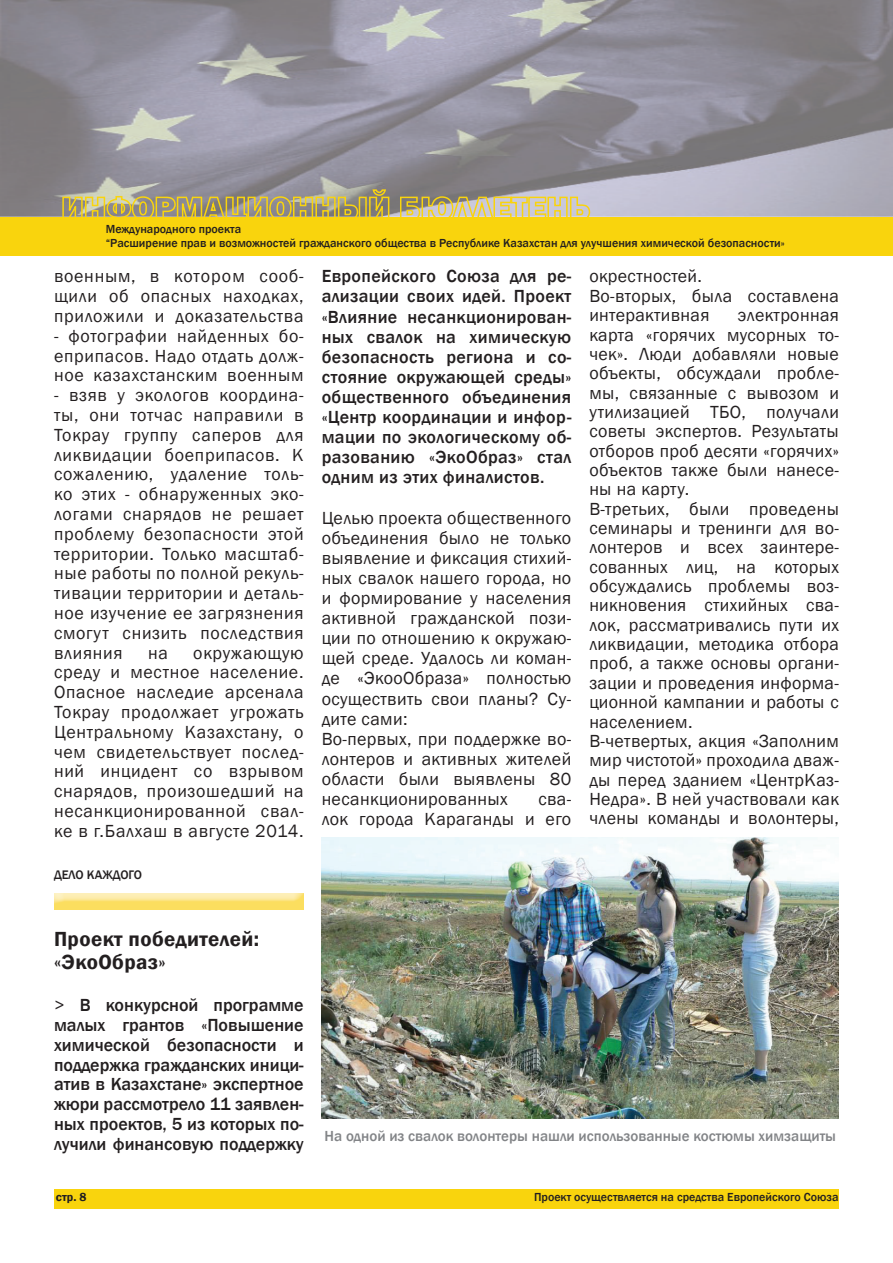
<style>
.page{position:relative;width:893px;height:1263px;background:#fff}
.page>*{position:absolute;margin:0;border:0;box-sizing:border-box;transform-origin:0 0}
.t1{font:600 21px/22.5px "Franklin Gothic";letter-spacing:.02em;color:#231f20}
.t2{font:18px/19.4px "Franklin Gothic";letter-spacing:.02em;color:#231f20;text-align:justify}
.t3{font:500 18px/20.1px "Franklin Gothic";letter-spacing:.01em;color:#231f20;text-align:justify}
.t4{font:500 15px "Franklin Gothic";color:#828487}
.t5{font:500 12.75px "Franklin Gothic";color:#231f20}
.t6{font:500 12px/14.4px "Franklin Gothic";color:#231f20}
.t7{font:600 12px "Franklin Gothic";color:#231f20}
.s1{font-weight:400}
</style>
<div class="page">
<div style="left:54px;top:1189px;width:785px;height:20px;background:#f9d40d"></div>
<img style="left:0;top:0;width:893px;height:217px">
<div style="left:0;top:217px;width:893px;height:38px;background:#f9d40d"></div>
<svg style="left:62px;top:189px;width:328px;height:28px;background:#aba176"></svg>
<svg style="left:399px;top:196px;width:192px;height:21px;background:#ccc091"></svg>
<img style="left:322px;top:838px;width:517px;height:281px">
<img style="left:54px;top:893px;width:250px;height:16px">
<p class="t6" style="left:106px;top:222px;width:680px">Международного проекта<br>“Расширение прав и возможностей гражданского общества в Республике Казахстан для улучшения химической безопасности»</p>
<p class="t2" style="left:54px;top:267px;width:251px;line-height:19.8px">военным, в котором сооб&shy;щили об опасных находках, приложили и доказательства</p>
<p class="t2" style="left:54px;top:326px;width:251px;line-height:19.8px">- фотографии найденных бо&shy;еприпасов. Надо отдать долж&shy;ное казахстанским военным</p>
<p class="t2" style="left:54px;top:386px;width:251px;line-height:19.8px">- взяв у экологов координа&shy;ты, они тотчас направили в Токрау группу саперов для ликвидации боеприпасов. К сожалению, удаление толь&shy;ко этих - обнаруженных эко&shy;логами снарядов не решает проблему безопасности этой территории. Только масштаб&shy;ные работы по полной рекуль&shy;тивации территории и деталь&shy;ное изучение ее загрязнения смогут снизить последствия влияния</p>
<p class="t3" style="left:322px;top:266px;width:251px">Европейского Союза для ре&shy;ализации своих идей. Проект «Влияние несанкционирован&shy;ных свалок на химическую безопасность региона и со&shy;стояние окружающей среды» общественного объединения «Центр координации и инфор&shy;мации по экологическому об&shy;разованию «ЭкоОбраз» стал одним из этих финалистов.</p>
<p class="t2" style="left:322px;top:508px;width:251px;line-height:20.1px;text-align:left">Целью проекта общественного объединения было не только выявление и фиксация стихий&shy;ных свалок нашего города, но и формирование у населения активной гражданской пози&shy;ции по отношению к окружаю&shy;щей среде. Удалось ли коман&shy;де «ЭкооОбраза» полностью осуществить свои планы? Су&shy;дите сами:<br>Во-первых, при поддержке во&shy;лонтеров и активных жителей области были выявлены 80 несанкционированных</p>
<p class="t2" style="left:589px;top:267px;width:251px;text-align:left">окрестностей.<br>Во-вторых, была составлена интерактивная</p>
<p class="t2" style="left:589px;top:306px;width:251px;text-align:left;text-indent:149px">электронная карта «горячих мусорных то&shy;чек». Люди добавляли новые объекты, обсуждали пробле&shy;мы, связанные с вывозом и утилизацией ТБО, получали советы экспертов. Результаты отборов проб десяти «горячих» объектов также были нанесе&shy;ны на карту.<br>В-третьих, были проведены семинары и тренинги для во&shy;лонтеров и всех заинтере&shy;сованных лиц, на которых обсуждались проблемы воз&shy;никновения стихийных сва&shy;лок, рассматривались пути их ликвидации, методика отбора проб, а также основы органи&shy;зации и проведения информа&shy;ционной кампании и работы с населением.<br>В-четвертых, акция «Заполним мир чистотой» проходила дваж&shy;ды перед зданием «ЦентрКаз-<br>Недра». В ней участвовали как члены команды и волонтеры,</p>
<p class="t2" style="left:54px;top:643px;width:251px;line-height:19.8px;text-indent:139px">окружающую среду и местное население.<br>Опасное наследие арсенала Токрау продолжает угрожать Центральному Казахстану, о чем свидетельствует послед&shy;ний инцидент со взрывом снарядов, произошедший на несанкционированной свал&shy;ке в г.Балхаш в августе 2014.</p>
<p class="t2" style="left:148px;top:643px;width:21px">на</p>
<p class="t2" style="left:322px;top:789px;width:251px;line-height:20.1px;text-align:right">сва-<br>лок города Караганды и его</p>
<p class="t5" style="left:54px;top:867px;width:90px">ДЕЛО КАЖДОГО</p>
<p class="t1" style="left:54px;top:928px;width:207px">Проект победителей: «ЭкоОбраз»</p>
<p class="t3" style="left:54px;top:995px;width:251px"><span class="s1">&gt;</span> В конкурсной программе малых грантов «Повышение химической безопасности и поддержка гражданских иници&shy;атив в Казахстане» экспертное жюри рассмотрело 11 заявлен&shy;ных проектов, 5 из которых по&shy;лучили финансовую поддержку</p>
<p class="t7" style="left:56px;top:1190px;width:32px">стр. 8</p>
<p class="t4" style="left:325px;top:1126px;width:513px">На одной из свалок волонтеры нашли использованные костюмы химзащиты</p>
<p class="t6" style="left:534px;top:1190px;width:306px">Проект осуществляется на средства Европейского Союза</p>
</div>
